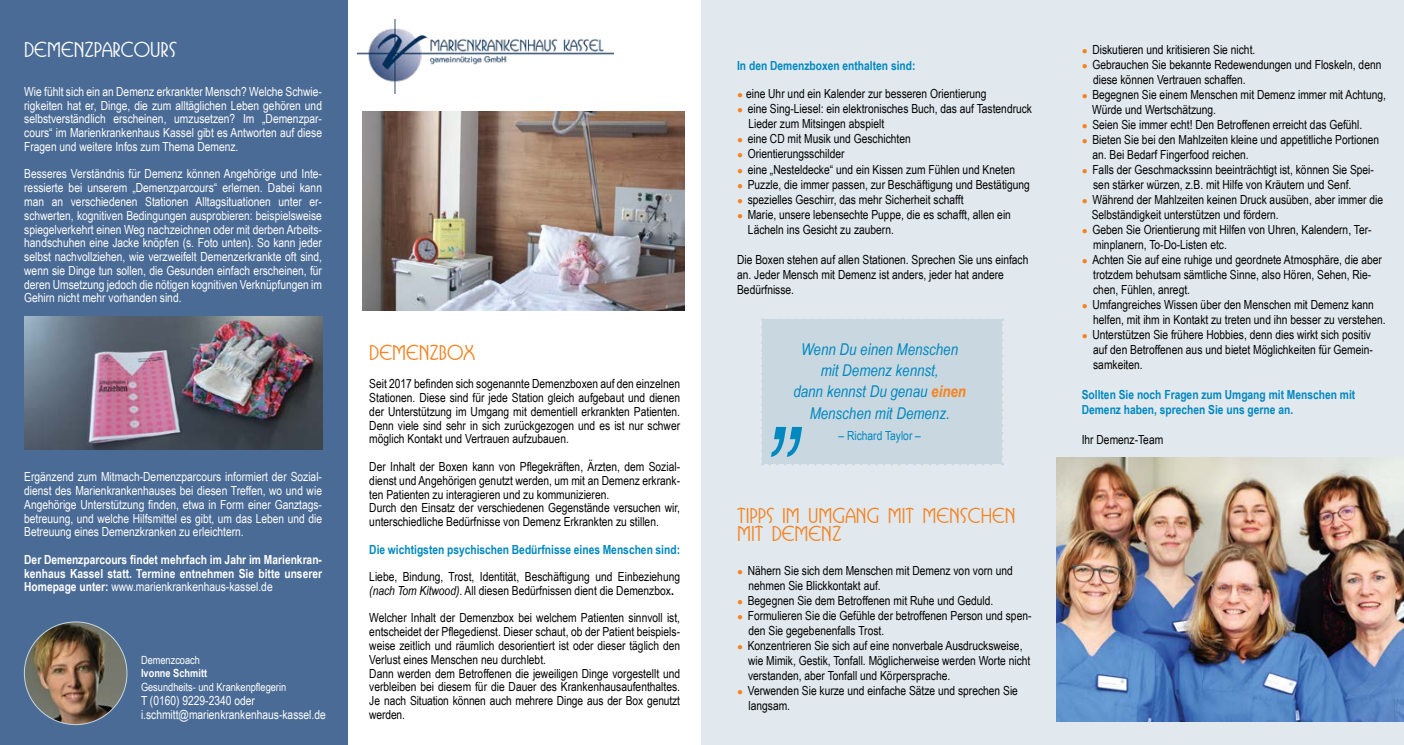
<style>
.page{position:relative;width:1404px;height:745px;background:#fff}
.page>*{position:absolute;margin:0;border:0;box-sizing:border-box;transform-origin:0 0}
.t1{font:italic 122.5px "Arial Narrow";color:#0088c0}
.t2{font:500 20px/18.8px "Busorama IT Cby BT";color:#f58220}
.t3{font:500 20px "Busorama IT Cby BT";color:#fff}
.t4{font:italic 16.25px/21.2px "Arial Narrow";color:#0088c0;text-align:center}
.t5{font:12.5px/15px "Arial Narrow";color:#000}
.t6{font:12.5px/13.8px "Arial Narrow";color:#fff;text-align:justify}
.t7{font:700 12.5px/15px "Arial Narrow";color:#0088c0}
.t8{font:700 12.5px/13.8px "Arial Narrow";color:#fff;text-align:justify}
.t9{font:12.5px "Arial Narrow";color:#0088c0}
.t10{font:11.25px "Arial Narrow";color:#fff}
.t11{font:700 11.25px "Arial Narrow";color:#fff}
.s1{font-weight:400}
.s2{font-style:italic}
.s3{font-weight:700}
.s4{font-size:10px;color:#f58220}
.s5{font-weight:700;color:#f58220}
</style>
<div class="page">
<div style="left:701px;top:0;width:702px;height:744px;background:#e1e9ee"></div>
<div style="left:0;top:0;width:347px;height:744px;background:#4a6b95"></div>
<img style="left:24px;top:316px;width:298px;height:133px">
<img style="left:362px;top:111px;width:322px;height:199px">
<img style="left:1056px;top:457px;width:347px;height:264px">
<img style="left:25px;top:621px;width:102px;height:103px;border-radius:50px">
<div style="left:762px;top:319px;width:240px;height:145px;background:#c3d4dd"></div>
<svg style="left:761px;top:327px;width:2px;height:138px"></svg>
<svg style="left:769px;top:463px;width:234px;height:2px"></svg>
<svg style="left:1002px;top:318px;width:1px;height:138px"></svg>
<svg style="left:762px;top:318px;width:225px;height:1px"></svg>
<img style="left:358px;top:20px;width:255px;height:74px">
<h2 class="t3" style="left:24px;top:38px;width:154px">DEMENZPARCOURS</h2>
<p class="t6" style="left:24px;top:84px;width:299px">Wie fühlt sich ein an Demenz erkrankter Mensch? Welche Schwie&shy;rigkeiten hat er, Dinge, die zum alltäglichen Leben gehören und selbstverständlich erscheinen, umzusetzen? Im „Demenzpar&shy;cours“ im Marienkrankenhaus Kassel gibt es Antworten auf diese Fragen und weitere Infos zum Thema Demenz.</p>
<p class="t6" style="left:24px;top:167px;width:299px">Besseres Verständnis für Demenz können Angehörige und Inte&shy;ressierte bei unserem „Demenzparcours“ erlernen. Dabei kann man an verschiedenen Stationen Alltagsituationen unter er&shy;schwerten, kognitiven Bedingungen ausprobieren: beispielsweise spiegelverkehrt einen Weg nachzeichnen oder mit derben Arbeits&shy;handschuhen eine Jacke knöpfen (s. Foto unten). So kann jeder selbst nachvollziehen, wie verzweifelt Demenzerkrankte oft sind, wenn sie Dinge tun sollen, die Gesunden einfach erscheinen, für deren Umsetzung jedoch die nötigen kognitiven Verknüpfungen im Gehirn nicht mehr vorhanden sind.</p>
<p class="t6" style="left:24px;top:469px;width:299px">Ergänzend zum Mitmach-Demenzparcours informiert der Sozial&shy;dienst des Marienkrankenhauses bei diesen Treffen, wo und wie Angehörige Unterstützung finden, etwa in Form einer Ganztags&shy;betreuung, und welche Hilfsmittel es gibt, um das Leben und die Betreuung eines Demenzkranken zu erleichtern.</p>
<p class="t8" style="left:24px;top:551px;width:299px">Der Demenzparcours findet mehrfach im Jahr im Marienkran&shy;kenhaus Kassel statt. Termine entnehmen Sie bitte unserer Homepage unter: <span class="s1">www.marienkrankenhaus-kassel.de</span></p>
<p class="t10" style="left:141px;top:651px;width:60px">Demenzcoach</p>
<p class="t11" style="left:141px;top:664px;width:68px">Ivonne Schmitt</p>
<p class="t10" style="left:141px;top:678px;width:147px">Gesundheits- und Krankenpflegerin</p>
<p class="t6" style="left:141px;top:692px;width:186px">T (0160) 9229-2340 oder i.schmitt@marienkrankenhaus-kassel.de</p>
<h2 class="t2" style="left:369px;top:343px;width:107px">DEMENZBOX</h2>
<p class="t5" style="left:369px;top:376px;width:312px;line-height:13.8px;text-align:justify">Seit 2017 befinden sich sogenannte Demenzboxen auf den einzelnen Stationen. Diese sind für jede Station gleich aufgebaut und dienen der Unterstützung im Umgang mit dementiell erkrankten Patienten.<br>Denn viele sind sehr in sich zurückgezogen und es ist nur schwer möglich Kontakt und Vertrauen aufzubauen.</p>
<p class="t5" style="left:369px;top:459px;width:312px;line-height:13.8px">Der Inhalt der Boxen kann von Pflegekräften, Ärzten, dem Sozial&shy;dienst und Angehörigen genutzt werden, um mit an Demenz erkrank&shy;ten Patienten zu interagieren und zu kommunizieren.<br>Durch den Einsatz der verschiedenen Gegenstände versuchen wir, unterschiedliche Bedürfnisse von Demenz Erkrankten zu stillen.</p>
<p class="t7" style="left:369px;top:540px;width:312px">Die wichtigsten psychischen Bedürfnisse eines Menschen sind:</p>
<p class="t5" style="left:369px;top:569px;width:312px;line-height:13.8px">Liebe, Bindung, Trost, Identität, Beschäftigung und Einbeziehung <span class="s2">(nach Tom Kitwood)</span>. All diesen Bedürfnissen dient die Demenzbox<span class="s3">.</span></p>
<p class="t5" style="left:369px;top:610px;width:312px;line-height:13.8px">Welcher Inhalt der Demenzbox bei welchem Patienten sinnvoll ist, entscheidet der Pflegedienst. Dieser schaut, ob der Patient beispiels&shy;weise zeitlich und räumlich desorientiert ist oder dieser täglich den Verlust eines Menschen neu durchlebt.<br>Dann werden dem Betroffenen die jeweiligen Dinge vorgestellt und verbleiben bei diesem für die Dauer des Krankenhausaufenthaltes.<br>Je nach Situation können auch mehrere Dinge aus der Box genutzt werden.</p>
<p class="t7" style="left:737px;top:57px;width:180px">In den Demenzboxen enthalten sind:</p>
<p class="t5" style="left:737px;top:86px;width:251px"><span class="s4">●</span> eine Uhr und ein Kalender zur besseren Orientierung</p>
<p class="t5" style="left:748px;top:101px;width:285px;text-indent:-11px"><span class="s4">●</span> eine Sing-Liesel: ein elektronisches Buch, das auf Tastendruck<br>Lieder zum Mitsingen abspielt</p>
<p class="t5" style="left:737px;top:131px;width:175px"><span class="s4">●</span> eine CD mit Musik und Geschichten</p>
<p class="t5" style="left:737px;top:146px;width:109px"><span class="s4">●</span> Orientierungsschilder</p>
<p class="t5" style="left:737px;top:161px;width:279px"><span class="s4">●</span> eine „Nesteldecke“ und ein Kissen zum Fühlen und Kneten</p>
<p class="t5" style="left:737px;top:176px;width:294px"><span class="s4">●</span> Puzzle, die immer passen, zur Beschäftigung und Bestätigung</p>
<p class="t5" style="left:737px;top:191px;width:228px"><span class="s4">●</span> spezielles Geschirr, das mehr Sicherheit schafft</p>
<p class="t5" style="left:748px;top:206px;width:264px;text-indent:-11px"><span class="s4">●</span> Marie, unsere lebensechte Puppe, die es schafft, allen ein<br>Lächeln ins Gesicht zu zaubern.</p>
<p class="t5" style="left:737px;top:251px;width:293px">Die Boxen stehen auf allen Stationen. Sprechen Sie uns einfach an. Jeder Mensch mit Demenz ist anders, jeder hat andere<br>Bedürfnisse.</p>
<h3 class="t4" style="left:793px;top:338px;width:174px">Wenn Du einen Menschen mit Demenz kennst,<br>dann kennst Du genau <span class="s5">einen<br></span>Menschen mit Demenz.</h3>
<h1 class="t1" style="left:772px;top:310px;width:35px">„</h1>
<p class="t9" style="left:838px;top:426px;width:84px">– Richard Taylor –</p>
<h2 class="t2" style="left:737px;top:505px;width:280px">TIPPS IM UMGANG MIT MENSCHEN<br>MIT DEMENZ</h2>
<p class="t5" style="left:748px;top:562px;width:266px;text-indent:-11px"><span class="s4">●</span> Nähern Sie sich dem Menschen mit Demenz von vorn und nehmen Sie Blickkontakt auf.</p>
<p class="t5" style="left:737px;top:592px;width:258px"><span class="s4">●</span> Begegnen Sie dem Betroffenen mit Ruhe und Geduld.</p>
<p class="t5" style="left:748px;top:607px;width:284px;text-indent:-11px"><span class="s4">●</span> Formulieren Sie die Gefühle der betroffenen Person und spen&shy;den Sie gegebenenfalls Trost.</p>
<p class="t5" style="left:748px;top:637px;width:284px;text-indent:-11px"><span class="s4">●</span> Konzentrieren Sie sich auf eine nonverbale Ausdrucksweise, wie Mimik, Gestik, Tonfall. Möglicherweise werden Worte nicht verstanden, aber Tonfall und Körpersprache.</p>
<p class="t5" style="left:748px;top:682px;width:271px;text-indent:-11px"><span class="s4">●</span> Verwenden Sie kurze und einfache Sätze und sprechen Sie langsam.</p>
<p class="t5" style="left:1081px;top:41px;width:175px"><span class="s4">●</span> Diskutieren und kritisieren Sie nicht.</p>
<p class="t5" style="left:1093px;top:56px;width:290px;text-indent:-11px"><span class="s4">●</span> Gebrauchen Sie bekannte Redewendungen und Floskeln, denn diese können Vertrauen schaffen.</p>
<p class="t5" style="left:1091px;top:86px;width:295px;text-indent:-10px"><span class="s4">●</span> Begegnen Sie einem Menschen mit Demenz immer mit Achtung,<br>Würde und Wertschätzung.</p>
<p class="t5" style="left:1081px;top:116px;width:282px"><span class="s4">●</span> Seien Sie immer echt! Den Betroffenen erreicht das Gefühl.</p>
<p class="t5" style="left:1092px;top:131px;width:288px;text-indent:-11px"><span class="s4">●</span> Bieten Sie bei den Mahlzeiten kleine und appetitliche Portionen an. Bei Bedarf Fingerfood reichen.</p>
<p class="t5" style="left:1093px;top:161px;width:282px;text-indent:-11px"><span class="s4">●</span> Falls der Geschmackssinn beeinträchtigt ist, können Sie Spei&shy;sen stärker würzen, z.B. mit Hilfe von Kräutern und Senf.</p>
<p class="t5" style="left:1091px;top:191px;width:293px;text-indent:-10px"><span class="s4">●</span> Während der Mahlzeiten keinen Druck ausüben, aber immer die<br>Selbständigkeit unterstützen und fördern.</p>
<p class="t5" style="left:1093px;top:221px;width:280px;text-indent:-11px"><span class="s4">●</span> Geben Sie Orientierung mit Hilfen von Uhren, Kalendern, Ter&shy;minplanern, To-Do-Listen etc.</p>
<p class="t5" style="left:1093px;top:251px;width:290px;text-indent:-11px"><span class="s4">●</span> Achten Sie auf eine ruhige und geordnete Atmosphäre, die aber trotzdem behutsam sämtliche Sinne, also Hören, Sehen, Rie&shy;chen, Fühlen, anregt.</p>
<p class="t5" style="left:1093px;top:296px;width:294px;text-indent:-11px"><span class="s4">●</span> Umfangreiches Wissen über den Menschen mit Demenz kann helfen, mit ihm in Kontakt zu treten und ihn besser zu verstehen.</p>
<p class="t5" style="left:1093px;top:326px;width:281px;text-indent:-11px"><span class="s4">●</span> Unterstützen Sie frühere Hobbies, denn dies wirkt sich positiv auf den Betroffenen aus und bietet Möglichkeiten für Gemein&shy;samkeiten.</p>
<p class="t7" style="left:1081px;top:386px;width:275px">Sollten Sie noch Fragen zum Umgang mit Menschen mit<br>Demenz haben, sprechen Sie uns gerne an.</p>
<p class="t5" style="left:1081px;top:431px;width:83px">Ihr Demenz-Team</p>
</div>
